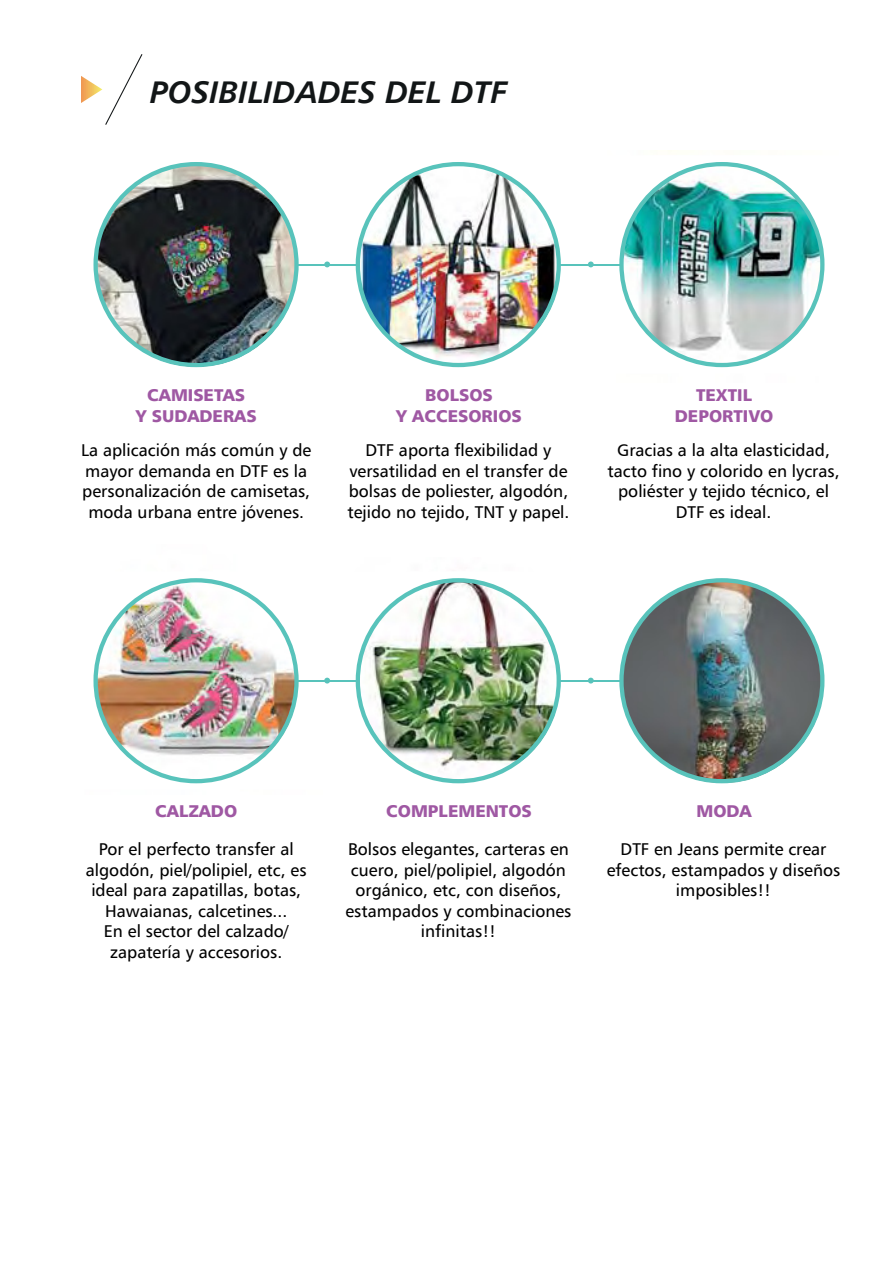
<style>
.page{position:relative;width:893px;height:1263px;background:#fff}
.page>*{position:absolute;margin:0;border:0;box-sizing:border-box;transform-origin:0 0}
.t1{font:italic 700 31.35px "Humanist 777 BT";color:#121617}
.t2{font:17.1px/20.5px "Humanist 777 BT";color:#000;text-align:center}
.t3{font:900 17.1px/20.5px "Humanist 777 BT";color:#9f58a3;text-align:center}
</style>
<div class="page">
<svg style="left:81px;top:54px;width:61px;height:71px"></svg>
<img style="left:93px;top:162px;width:206px;height:205px">
<img style="left:356px;top:162px;width:205px;height:205px">
<img style="left:619px;top:162px;width:205px;height:205px">
<hr style="left:296px;top:264px;width:62px;height:1px;background:#58c3bb">
<svg style="left:324px;top:261px;width:6px;height:6px"></svg>
<hr style="left:560px;top:264px;width:61px;height:1px;background:#58c3bb">
<svg style="left:588px;top:261px;width:6px;height:6px"></svg>
<img style="left:93px;top:578px;width:206px;height:205px">
<img style="left:356px;top:578px;width:205px;height:205px">
<img style="left:619px;top:578px;width:205px;height:205px">
<hr style="left:296px;top:680px;width:62px;height:1px;background:#58c3bb">
<svg style="left:324px;top:678px;width:6px;height:5px"></svg>
<hr style="left:560px;top:680px;width:61px;height:1px;background:#58c3bb">
<svg style="left:588px;top:678px;width:6px;height:5px"></svg>
<p class="t1" style="left:150px;top:72px;width:358px">POSIBILIDADES DEL DTF</p>
<p class="t3" style="left:136px;top:384px;width:122px">CAMISETAS<br>Y SUDADERAS</p>
<p class="t3" style="left:396px;top:384px;width:127px">BOLSOS<br>Y ACCESORIOS</p>
<p class="t3" style="left:675px;top:384px;width:100px">TEXTIL<br>DEPORTIVO</p>
<p class="t2" style="left:81px;top:440px;width:232px">La aplicación más común y de mayor demanda en DTF es la personalización de camisetas, moda urbana entre jóvenes.</p>
<p class="t2" style="left:347px;top:440px;width:223px">DTF aporta flexibilidad y versatilidad en el transfer de bolsas de poliester, algodón, tejido no tejido, TNT y papel.</p>
<p class="t2" style="left:607px;top:440px;width:234px">Gracias a la alta elasticidad, tacto fino y colorido en lycras, poliéster y tejido técnico, el<br>DTF es ideal.</p>
<p class="t3" style="left:155px;top:800px;width:83px">CALZADO</p>
<p class="t3" style="left:386px;top:800px;width:147px">COMPLEMENTOS</p>
<p class="t3" style="left:696px;top:800px;width:57px">MODA</p>
<p class="t2" style="left:86px;top:839px;width:222px">Por el perfecto transfer al algodón, piel/polipiel, etc, es ideal para zapatillas, botas,<br>Hawaianas, calcetines...<br>En el sector del calzado/ zapatería y accesorios.</p>
<p class="t2" style="left:346px;top:839px;width:227px">Bolsos elegantes, carteras en cuero, piel/polipiel, algodón orgánico, etc, con diseños, estampados y combinaciones infinitas!!</p>
<p class="t2" style="left:607px;top:839px;width:235px">DTF en Jeans permite crear efectos, estampados y diseños imposibles!!</p>
</div>
